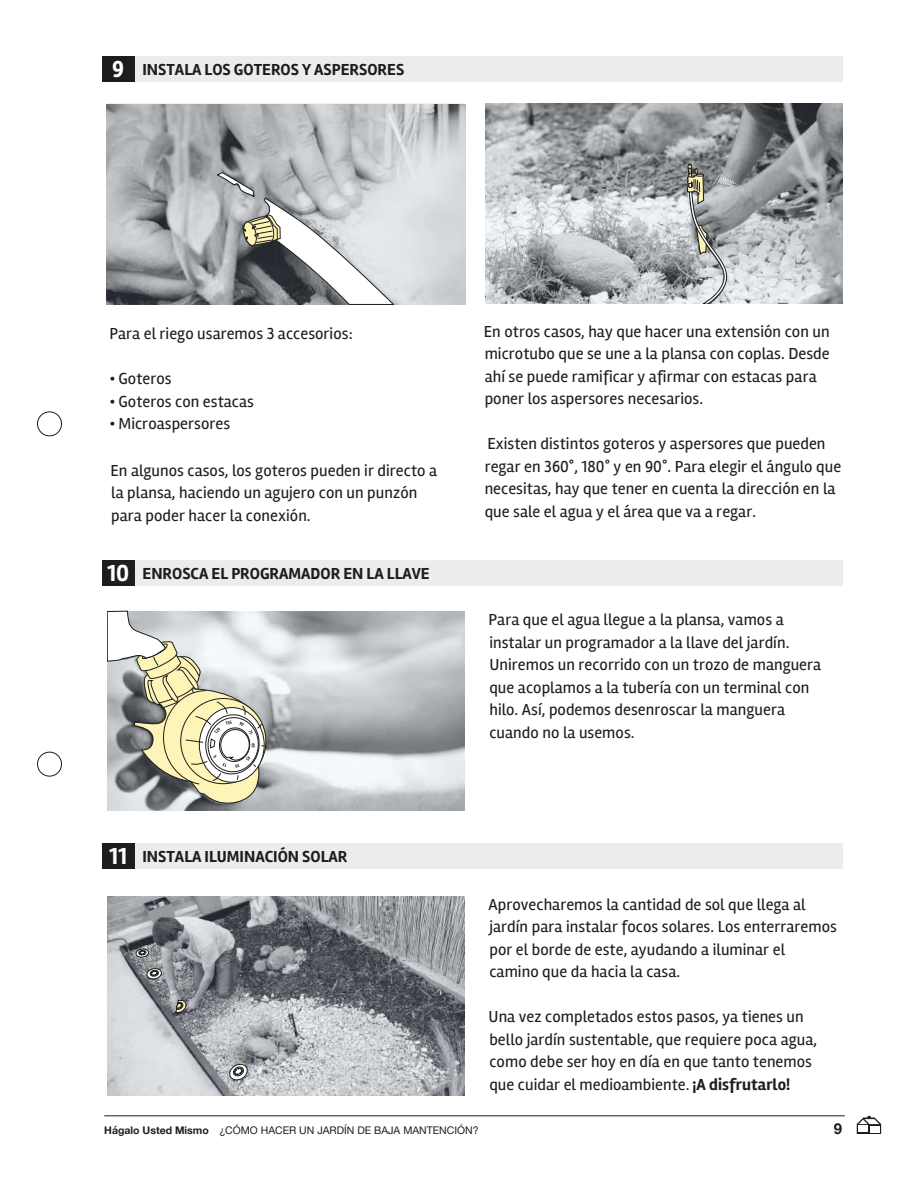
<style>
.page{position:relative;width:918px;height:1188px;background:#fff}
.page>*{position:absolute;margin:0;border:0;box-sizing:border-box;transform-origin:0 0}
.t1{font:16.5px/22.5px "Rambla";letter-spacing:.005em;color:#1d1d1b}
.t2{font:700 16.5px "Rambla";color:#1d1d1b}
.t3{font:700 15px "Helvetica Neue";color:#1d1d1b}
.t4{font:10.5px "Helvetica Neue";color:#1d1d1b}
.s1{font-size:24px;color:#fff}
.s2{font-weight:700}
</style>
<div class="page">
<div style="left:37px;top:412px;width:25px;height:24px;border:1px solid #1d1d1b;border-radius:50%"></div>
<div style="left:37px;top:752px;width:25px;height:24px;border:1px solid #1d1d1b;border-radius:50%"></div>
<hr style="left:104px;top:1116px;width:741px;height:1px;background:#1d1d1b">
<svg style="left:857px;top:1116px;width:24px;height:18px"></svg>
<div style="left:858px;top:1126px;width:10px;height:6px;background:#fff"></div>
<div style="left:133px;top:56px;width:709px;height:26px;background:#ececec"></div>
<div style="left:102px;top:56px;width:33px;height:26px;background:#1d1d1b"></div>
<div style="left:133px;top:560px;width:709px;height:26px;background:#ececec"></div>
<div style="left:102px;top:560px;width:33px;height:26px;background:#1d1d1b"></div>
<div style="left:133px;top:843px;width:709px;height:26px;background:#ececec"></div>
<div style="left:102px;top:843px;width:33px;height:26px;background:#1d1d1b"></div>
<img style="left:107px;top:104px;width:359px;height:200px">
<svg style="left:217px;top:173px;width:177px;height:132px"></svg>
<img style="left:107px;top:611px;width:358px;height:199px">
<svg style="left:107px;top:611px;width:157px;height:196px"></svg>
<img style="left:107px;top:896px;width:358px;height:199px">
<svg style="left:228px;top:1063px;width:21px;height:18px"></svg>
<svg style="left:175px;top:1000px;width:12px;height:13px"></svg>
<svg style="left:146px;top:968px;width:16px;height:12px"></svg>
<svg style="left:135px;top:948px;width:14px;height:10px"></svg>
<img style="left:485px;top:104px;width:358px;height:199px">
<svg style="left:687px;top:164px;width:42px;height:139px"></svg>
<p class="t2" style="left:112px;top:60px;width:294px"><span class="s1">9</span> INSTALA LOS GOTEROS Y ASPERSORES</p>
<p class="t1" style="left:109px;top:322px;width:245px">Para el riego usaremos 3 accesorios:</p>
<p class="t1" style="left:109px;top:367px;width:64px">• Goteros</p>
<p class="t1" style="left:109px;top:390px;width:146px">• Goteros con estacas</p>
<p class="t1" style="left:109px;top:412px;width:122px">• Microaspersores</p>
<p class="t1" style="left:110px;top:459px;width:328px">En algunos casos, los goteros pueden ir directo a la plansa, haciendo un agujero con un punzón para poder hacer la conexión.</p>
<p class="t2" style="left:107px;top:564px;width:324px"><span class="s1">10</span> ENROSCA EL PROGRAMADOR EN LA LLAVE</p>
<p class="t2" style="left:109px;top:847px;width:240px"><span class="s1">11</span> INSTALA ILUMINACIÓN SOLAR</p>
<p class="t1" style="left:484px;top:320px;width:347px">En otros casos, hay que hacer una extensión con un microtubo que se une a la plansa con coplas. Desde ahí se puede ramificar y afirmar con estacas para poner los aspersores necesarios.</p>
<p class="t1" style="left:485px;top:433px;width:358px">Existen distintos goteros y aspersores que pueden regar en 360°, 180° y en 90°. Para elegir el ángulo que necesitas, hay que tener en cuenta la dirección en la que sale el agua y el área que va a regar.</p>
<p class="t1" style="left:489px;top:609px;width:334px">Para que el agua llegue a la plansa, vamos a instalar un programador a la llave del jardín.<br>Uniremos un recorrido con un trozo de manguera que acoplamos a la tubería con un terminal con hilo. Así, podemos desenroscar la manguera cuando no la usemos.</p>
<p class="t1" style="left:489px;top:893px;width:350px">Aprovecharemos la cantidad de sol que llega al jardín para instalar focos solares. Los enterraremos por el borde de este, ayudando a iluminar el camino que da hacia la casa.</p>
<p class="t1" style="left:489px;top:1006px;width:330px">Una vez completados estos pasos, ya tienes un bello jardín sustentable, que requiere poca agua, como debe ser hoy en día en que tanto tenemos que cuidar el medioambiente. <span class="s2">¡A disfrutarlo!</span></p>
<p class="t4" style="left:104px;top:1123px;width:376px"><span class="s2">Hágalo Usted Mismo</span> ¿CÓMO HACER UN JARDÍN DE BAJA MANTENCIÓN?</p>
<p class="t3" style="left:834px;top:1117px;width:10px">9</p>
</div>
